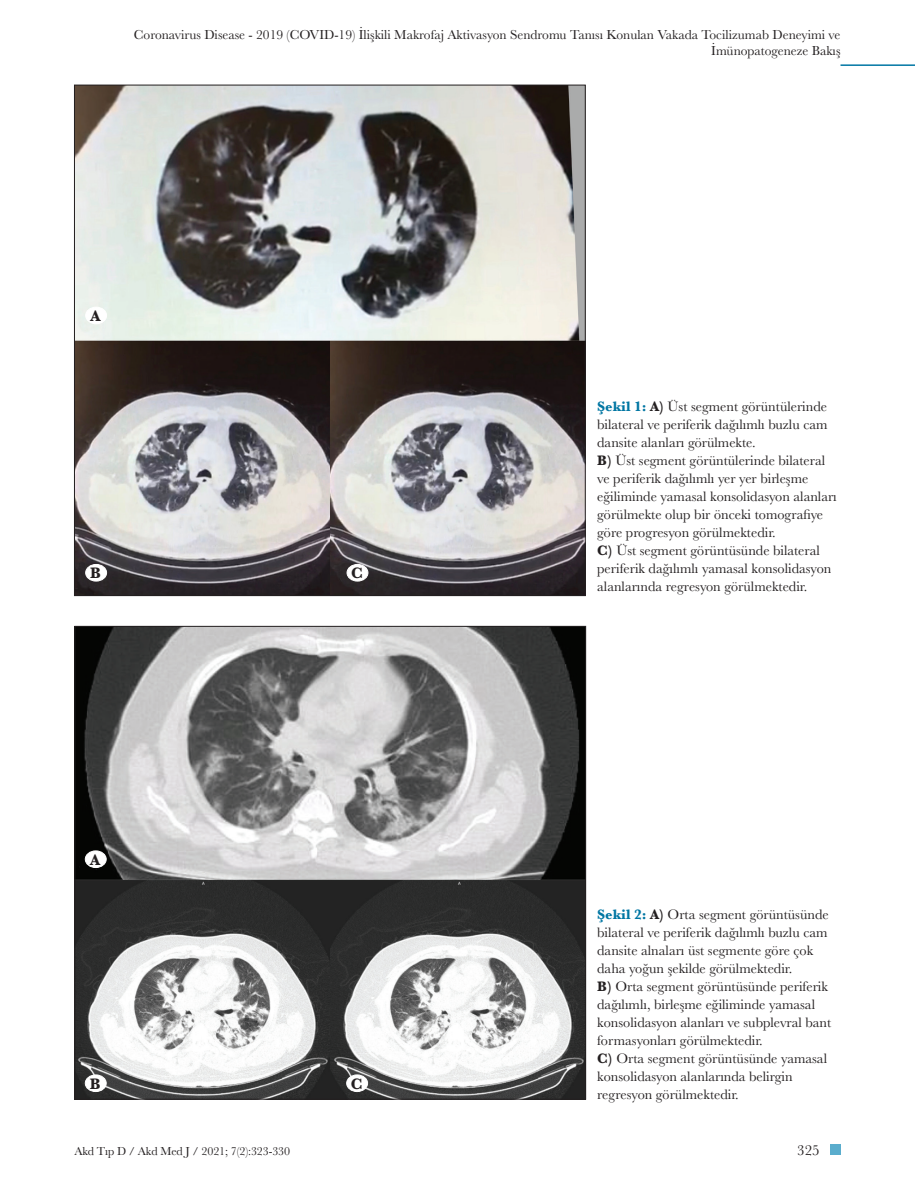
<style>
.page{position:relative;width:915px;height:1191px;background:#fff}
.page>*{position:absolute;margin:0;border:0;box-sizing:border-box;transform-origin:0 0}
.t1{font:700 15.75px "Baskerville";color:#231f20}
.t2{font:15px "Baskerville";color:#231f20}
.t3{font:14.25px/18px "Baskerville";color:#231f20}
.t4{font:13.5px/16.2px "Baskerville";color:#231f20;text-align:right}
.t5{font:12px "Baskerville";letter-spacing:-.01em;color:#231f20}
.s1{font-weight:700;color:#0076a3}
.s2{font-weight:700}
</style>
<div class="page">
<div style="left:830px;top:1144px;width:10px;height:10px;background:#5aadcd"></div>
<hr style="left:840px;top:64px;width:74px;height:2px;background:#0076a3">
<img style="left:76px;top:87px;width:507px;height:507px">
<img style="left:76px;top:628px;width:508px;height:469px">
<div style="left:85px;top:851px;width:21px;height:16px;background:#fff;border-radius:50%"></div>
<div style="left:85px;top:850px;width:21px;height:17px;border:1px solid #fff;border-radius:50%"></div>
<div style="left:85px;top:1075px;width:21px;height:16px;background:#fff;border-radius:50%"></div>
<div style="left:85px;top:1074px;width:21px;height:17px;border:1px solid #fff;border-radius:50%"></div>
<div style="left:346px;top:1075px;width:21px;height:16px;background:#fff;border-radius:50%"></div>
<div style="left:346px;top:1074px;width:21px;height:17px;border:1px solid #fff;border-radius:50%"></div>
<div style="left:86px;top:307px;width:20px;height:17px;background:#fff;border-radius:50%"></div>
<div style="left:85px;top:307px;width:22px;height:17px;border:1px solid #fff;border-radius:50%"></div>
<div style="left:86px;top:564px;width:20px;height:17px;background:#fff;border-radius:50%"></div>
<div style="left:85px;top:564px;width:22px;height:17px;border:1px solid #fff;border-radius:50%"></div>
<div style="left:347px;top:564px;width:21px;height:17px;background:#fff;border-radius:50%"></div>
<div style="left:347px;top:564px;width:21px;height:17px;border:1px solid #fff;border-radius:50%"></div>
<p class="t4" style="left:134px;top:27px;width:707px">Coronavirus Disease - 2019 (COVID-19) İlişkili Makrofaj Aktivasyon Sendromu Tanısı Konulan Vakada Tocilizumab Deneyimi ve<br>İmünopatogeneze Bakış</p>
<p class="t1" style="left:91px;top:305px;width:12px">A</p>
<p class="t1" style="left:90px;top:562px;width:12px">B</p>
<p class="t1" style="left:351px;top:562px;width:13px">C</p>
<p class="t1" style="left:90px;top:848px;width:12px">A</p>
<p class="t1" style="left:90px;top:1072px;width:12px">B</p>
<p class="t1" style="left:350px;top:1072px;width:13px">C</p>
<p class="t5" style="left:74px;top:1143px;width:217px">Akd Tıp D / Akd Med J / 2021; 7(2):323-330</p>
<p class="t3" style="left:597px;top:397px;width:241px"><span class="s1">Şekil 1:</span> <span class="s2">A)</span> Üst segment görüntülerinde bilateral ve periferik dağılımlı buzlu cam dansite alanları görülmekte.<br><span class="s2">B)</span> Üst segment görüntülerinde bilateral ve periferik dağılımlı yer yer birleşme eğiliminde yamasal konsolidasyon alanları görülmekte olup bir önceki tomografiye göre progresyon görülmektedir.<br><span class="s2">C)</span> Üst segment görüntüsünde bilateral periferik dağılımlı yamasal konsolidasyon alanlarında regresyon görülmektedir.</p>
<p class="t3" style="left:597px;top:905px;width:235px"><span class="s1">Şekil 2:</span> <span class="s2">A)</span> Orta segment görüntüsünde bilateral ve periferik dağılımlı buzlu cam dansite alnaları üst segmente göre çok daha yoğun şekilde görülmektedir.<br><span class="s2">B)</span> Orta segment görüntüsünde periferik dağılımlı, birleşme eğiliminde yamasal konsolidasyon alanları ve subplevral bant formasyonları görülmektedir.<br><span class="s2">C)</span> Orta segment görüntüsünde yamasal konsolidasyon alanlarında belirgin regresyon görülmektedir.</p>
<p class="t2" style="left:797px;top:1140px;width:24px">325</p>
</div>
